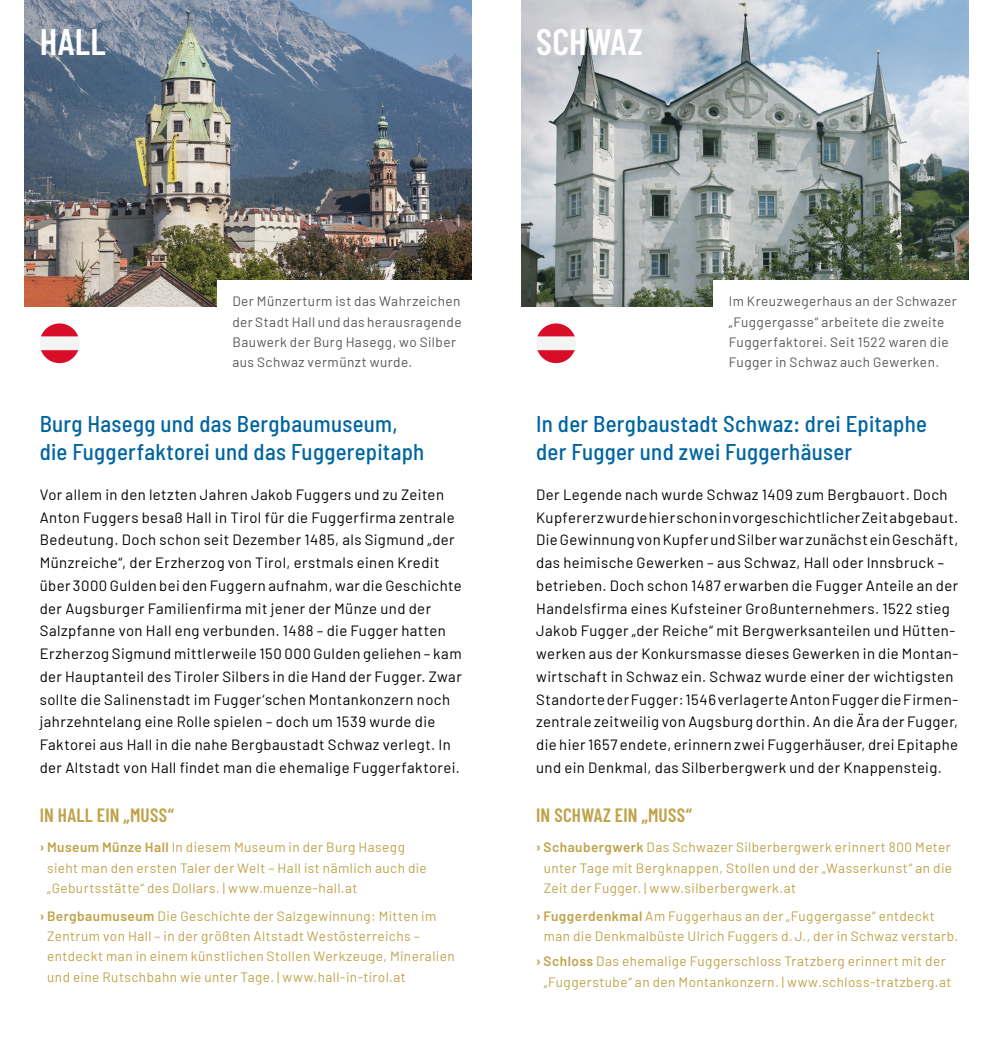
<style>
.page{position:relative;width:993px;height:1042px;background:#fff}
.page>*{position:absolute;margin:0;border:0;box-sizing:border-box;transform-origin:0 0}
.t1{font:600 36.75px "Barlow Condensed";letter-spacing:.01em;color:#fff}
.t2{font:500 semi-condensed 22.75px/28.3px "Barlow";letter-spacing:.015em;color:#0065a0}
.t3{font:600 19.25px "Barlow Condensed";letter-spacing:.01em;color:#bfa24a}
.t4{font:14.88px/22.8px "Barlow";letter-spacing:.03em;color:#000}
.t5{font:13.65px/20.3px "Barlow";letter-spacing:.035em;color:#bfa24a}
.t6{font:13.65px/20.3px "Barlow";letter-spacing:.035em;color:#575756}
.s1{font-weight:700}
.s2{font-weight:600}
</style>
<div class="page">
<img style="left:521px;top:0;width:446px;height:306px">
<img style="left:25px;top:0;width:446px;height:306px">
<svg style="left:537px;top:323px;width:38px;height:40px"></svg>
<svg style="left:40px;top:323px;width:39px;height:40px"></svg>
<div style="left:713px;top:280px;width:279px;height:106px;background:#fff"></div>
<div style="left:217px;top:280px;width:279px;height:106px;background:#fff"></div>
<h1 class="t1" style="left:40px;top:16px;width:68px">HALL</h1>
<h1 class="t1" style="left:536px;top:16px;width:108px">SCHWAZ</h1>
<p class="t6" style="left:232px;top:290px;width:231px">Der Münzerturm ist das Wahrzeichen der Stadt Hall und das herausragende Bauwerk der Burg Hasegg, wo Silber aus Schwaz vermünzt wurde.</p>
<p class="t6" style="left:728px;top:290px;width:229px">Im Kreuzwegerhaus an der Schwazer „Fuggergasse“ arbeitete die zweite Fuggerfaktorei. Seit 1522 waren die Fugger in Schwaz auch Gewerken.</p>
<h2 class="t2" style="left:40px;top:408px;width:386px">Burg Hasegg und das Bergbaumuseum, die Fuggerfaktorei und das Fuggerepitaph</h2>
<p class="t4" style="left:40px;top:482px;width:423px">Vor allem in den letzten Jahren Jakob Fuggers und zu Zeiten Anton Fuggers besaß Hall in Tirol für die Fuggerfirma zentrale Bedeutung. Doch schon seit Dezember 1485, als Sigmund „der Münzreiche“, der Erzherzog von Tirol, erstmals einen Kredit über 3000 Gulden bei den Fuggern aufnahm, war die Geschichte der Augsburger Familienfirma mit jener der Münze und der Salzpfanne von Hall eng verbunden. 1488 – die Fugger hatten Erzherzog Sigmund mittlerweile 150 000 Gulden geliehen – kam der Hauptanteil des Tiroler Silbers in die Hand der Fugger. Zwar sollte die Salinenstadt im Fugger‘schen Montankonzern noch jahrzehntelang eine Rolle spielen – doch um 1539 wurde die Faktorei aus Hall in die nahe Bergbaustadt Schwaz verlegt. In der Altstadt von Hall findet man die ehemalige Fuggerfaktorei.</p>
<p class="t3" style="left:40px;top:801px;width:135px">IN HALL EIN „MUSS“</p>
<p class="t5" style="left:47px;top:836px;width:381px;text-indent:-7px"><span class="s1">›</span> <span class="s2">Museum Münze Hall</span> In diesem Museum in der Burg Hasegg sieht man den ersten Taler der Welt – Hall ist nämlich auch die „Geburtsstätte“ des Dollars. | www.muenze-hall.at</p>
<p class="t5" style="left:47px;top:904px;width:409px;text-indent:-7px"><span class="s1">›</span> <span class="s2">Bergbaumuseum</span> Die Geschichte der Salzgewinnung: Mitten im Zentrum von Hall – in der größten Altstadt Westösterreichs – entdeckt man in einem künstlichen Stollen Werkzeuge, Mineralien und eine Rutschbahn wie unter Tage. | www.hall-in-tirol.at</p>
<h2 class="t2" style="left:536px;top:408px;width:392px">In der Bergbaustadt Schwaz: drei Epitaphe der Fugger und zwei Fuggerhäuser</h2>
<p class="t4" style="left:536px;top:482px;width:423px">Der Legende nach wurde Schwaz 1409 zum Bergbauort. Doch Kupfererz wurde hier schon in vorgeschichtlicher Zeit abgebaut.<br>Die Gewinnung von Kupfer und Silber war zunächst ein Geschäft, das heimische Gewerken – aus Schwaz, Hall oder Innsbruck – betrieben. Doch schon 1487 erwarben die Fugger Anteile an der Handelsfirma eines Kufsteiner Großunternehmers. 1522 stieg Jakob Fugger „der Reiche“ mit Bergwerksanteilen und Hütten&shy;werken aus der Konkursmasse dieses Gewerken in die Montan&shy;wirtschaft in Schwaz ein. Schwaz wurde einer der wichtigsten Standorte der Fugger: 1546 verlagerte Anton Fugger die Firmen&shy;zentrale zeitweilig von Augsburg dorthin. An die Ära der Fugger, die hier 1657 endete, erinnern zwei Fuggerhäuser, drei Epitaphe und ein Denkmal, das Silberbergwerk und der Knappensteig.</p>
<p class="t3" style="left:536px;top:801px;width:157px">IN SCHWAZ EIN „MUSS“</p>
<p class="t5" style="left:543px;top:836px;width:410px;text-align:justify;text-indent:-7px"><span class="s1">›</span> <span class="s2">Schaubergwerk</span> Das Schwazer Silberbergwerk erinnert 800 Meter unter Tage mit Bergknappen, Stollen und der „Wasserkunst“ an die Zeit der Fugger. | www.silberbergwerk.at</p>
<p class="t5" style="left:543px;top:904px;width:416px;text-indent:-7px"><span class="s1">›</span> <span class="s2">Fuggerdenkmal</span> Am Fuggerhaus an der „Fuggergasse“ entdeckt man die Denkmalbüste Ulrich Fuggers d. J., der in Schwaz verstarb.</p>
<p class="t5" style="left:536px;top:950px;width:416px;text-align:center"><span class="s1">›</span> <span class="s2">Schloss</span> Das ehemalige Fuggerschloss Tratzberg erinnert mit der „Fuggerstube“ an den Montankonzern. | www.schloss-tratzberg.at</p>
</div>
